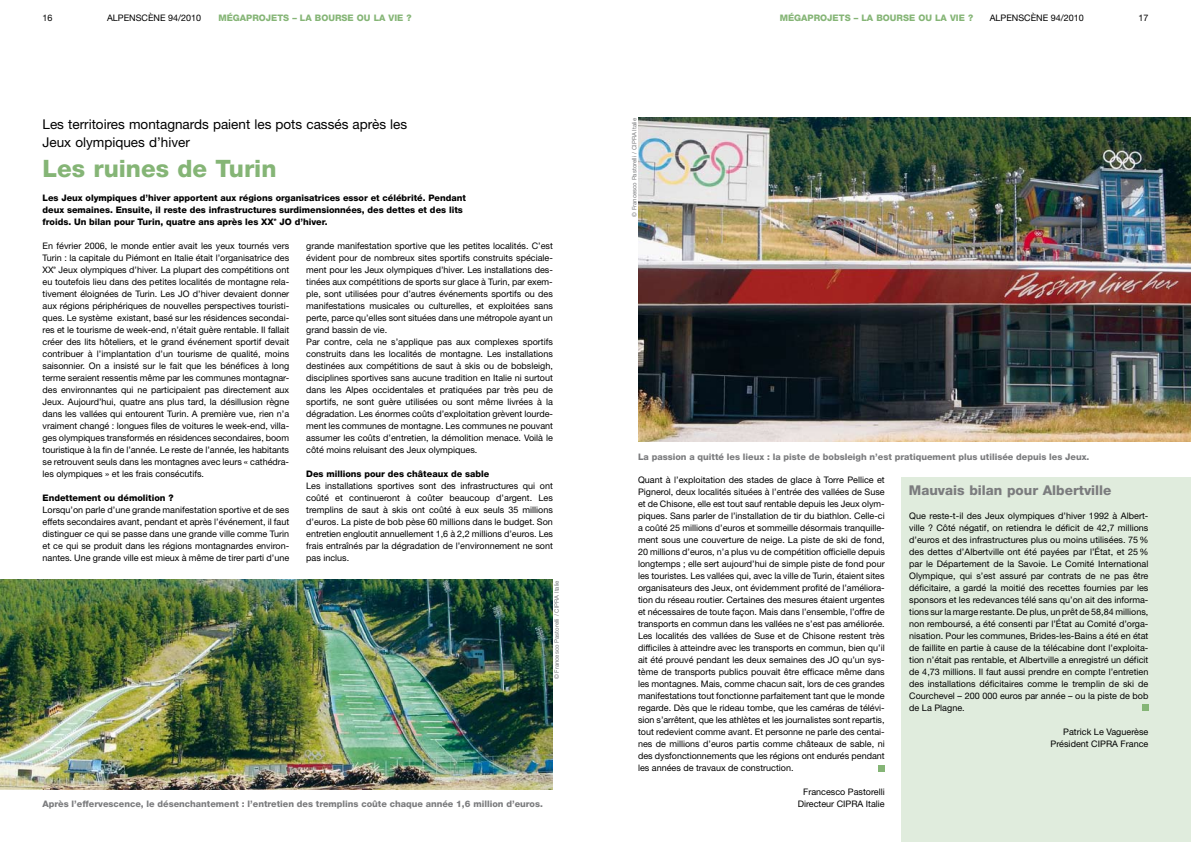
<style>
.page{position:relative;width:1191px;height:842px;background:#fff}
.page>*{position:absolute;margin:0;border:0;box-sizing:border-box;transform-origin:0 0}
.t1{font:800 24px "Helvetica Neue LT Pro";color:#85b576}
.t2{font:13.5px/18px "Helvetica Neue LT Pro";color:#000}
.t3{font:800 13.5px "Helvetica Neue LT Pro";color:#7b7c7e}
.t4{font:9px/12px "Helvetica Neue LT Pro";color:#000;text-align:justify}
.t5{font:800 9px/12px "Helvetica Neue LT Pro";color:#000}
.t6{font:800 9px "Helvetica Neue LT Pro";color:#7b7c7e}
.t7{font:800 9px "Helvetica Neue LT Pro";color:#85b576}
.t8{font:6px "Helvetica Neue LT Pro";color:#7b7c7e}
.s1{font-weight:800}
</style>
<div class="page">
<div style="left:901px;top:477px;width:290px;height:365px;background:#e0ecdd"></div>
<img style="left:0;top:579px;width:553px;height:210px">
<img style="left:638px;top:117px;width:553px;height:324px">
<div style="left:1141px;top:705px;width:7px;height:6px;background:#85b576"></div>
<svg style="left:878px;top:765px;width:6px;height:6px"></svg>
<p class="t4" style="left:43px;top:12px;width:12px">16</p>
<p class="t4" style="left:107px;top:12px;width:96px">ALPENSCÈNE 94/2010</p>
<p class="t7" style="left:218px;top:13px;width:29px">Mégapro</p>
<p class="t7" style="left:266px;top:13px;width:13px">jets</p>
<p class="t7" style="left:292px;top:13px;width:50px">– la bourse</p>
<p class="t7" style="left:357px;top:13px;width:56px">ou la vie ?</p>
<p class="t7" style="left:780px;top:13px;width:29px">Mégapro</p>
<p class="t7" style="left:827px;top:13px;width:13px">jets</p>
<p class="t7" style="left:853px;top:13px;width:50px">– la bourse</p>
<p class="t7" style="left:918px;top:13px;width:56px">ou la vie ?</p>
<p class="t4" style="left:989px;top:12px;width:96px">ALPENSCÈNE 94/2010</p>
<p class="t4" style="left:1138px;top:12px;width:12px">17</p>
<p class="t2" style="left:43px;top:115px;width:366px">Les territoires montagnards paient les pots cassés après les<br>Jeux olympiques d’hiver</p>
<p class="t1" style="left:43px;top:155px;width:235px">Les ruines de Turin</p>
<p class="t5" style="left:43px;top:192px;width:425px">Les Jeux olympiques d’hiver apportent aux régions organisatrices essor et célébrité. Pendant deux semaines. Ensuite, il reste des infrastructures surdimensionnées, des dettes et des lits froids. Un bilan pour Turin, quatre ans après les XX<sup>e</sup> JO d’hiver.</p>
<p class="t4" style="left:43px;top:240px;width:248px">En février 2006, le monde entier avait les yeux tournés vers Turin : la capitale du Piémont en Italie était l’organisatrice des XX<sup>e</sup> Jeux olympiques d’hiver. La plupart des compétitions ont eu toutefois lieu dans des petites localités de montagne rela&shy;tivement éloignées de Turin. Les JO d’hiver devaient donner aux régions périphériques de nouvelles perspectives touristi&shy;ques. Le système existant, basé sur les résidences secondai&shy;res et le tourisme de week-end, n’était guère rentable. Il fallait créer des lits hôteliers, et le grand événement sportif devait contribuer à l’implantation d’un tourisme de qualité, moins saisonnier. On a insisté sur le fait que les bénéfices à long terme seraient ressentis même par les communes montagnar&shy;des environnantes qui ne participaient pas directement aux Jeux. Aujourd’hui, quatre ans plus tard, la désillusion règne dans les vallées qui entourent Turin. A première vue, rien n’a vraiment changé : longues files de voitures le week-end, villa&shy;ges olympiques transformés en résidences secondaires, boom touristique à la fin de l’année. Le reste de l’année, les habitants se retrouvent seuls dans les montagnes avec leurs « cathédra&shy;les olympiques » et les frais consécutifs.</p>
<p class="t4" style="left:43px;top:492px;width:248px;text-align:left"><span class="s1">Endettement ou démolition ?<br></span>Lorsqu’on parle d’une grande manifestation sportive et de ses effets secondaires avant, pendant et après l’événement, il faut distinguer ce qui se passe dans une grande ville comme Turin et ce qui se produit dans les régions montagnardes environ&shy;nantes. Une grande ville est mieux à même de tirer parti d’une</p>
<p class="t4" style="left:306px;top:240px;width:248px;text-align:left">grande manifestation sportive que les petites localités. C’est évident pour de nombreux sites sportifs construits spéciale&shy;ment pour les Jeux olympiques d’hiver. Les installations des&shy;tinées aux compétitions de sports sur glace à Turin, par exem&shy;ple, sont utilisées pour d’autres événements sportifs ou des manifestations musicales ou culturelles, et exploitées sans perte, parce qu’elles sont situées dans une métropole ayant un grand bassin de vie.<br>Par contre, cela ne s’applique pas aux complexes sportifs construits dans les localités de montagne. Les installations destinées aux compétitions de saut à skis ou de bobsleigh, disciplines sportives sans aucune tradition en Italie ni surtout dans les Alpes occidentales et pratiquées par très peu de sportifs, ne sont guère utilisées ou sont même livrées à la dégradation. Les énormes coûts d’exploitation grèvent lourde&shy;ment les communes de montagne. Les communes ne pouvant assumer les coûts d’entretien, la démolition menace. Voilà le côté moins reluisant des Jeux olympiques.</p>
<p class="t4" style="left:306px;top:468px;width:248px;text-align:left"><span class="s1">Des millions pour des châteaux de sable<br></span>Les installations sportives sont des infrastructures qui ont coûté et continueront à coûter beaucoup d’argent. Les tremplins de saut à skis ont coûté à eux seuls 35 millions d’euros. La piste de bob pèse 60 millions dans le budget. Son entretien engloutit annuellement 1,6 à 2,2 millions d’euros. Les frais entraînés par la dégradation de l’environnement ne sont pas inclus.</p>
<p class="t8" style="left:553px;top:679px;width:100px;rotate:-90deg">© Francesco Pastorelli / CIPRA Italie</p>
<p class="t6" style="left:43px;top:798px;width:502px">Après l’effervescence, le désenchantement : l’entretien des tremplins coûte chaque année 1,6 million d’euros.</p>
<p class="t8" style="left:630px;top:217px;width:100px;rotate:-90deg">© Francesco Pastorelli / CIPRA Italie</p>
<p class="t6" style="left:638px;top:451px;width:453px">La passion a quitté les lieux : la piste de bobsleigh n’est pratiquement plus utilisée depuis les Jeux.</p>
<p class="t4" style="left:638px;top:474px;width:248px">Quant à l’exploitation des stades de glace à Torre Pellice et Pignerol, deux localités situées à l’entrée des vallées de Suse et de Chisone, elle est tout sauf rentable depuis les Jeux olym&shy;piques. Sans parler de l’installation de tir du biathlon. Celle-ci a coûté 25 millions d’euros et sommeille désormais tranquille&shy;ment sous une couverture de neige. La piste de ski de fond, 20 millions d’euros, n’a plus vu de compétition officielle depuis longtemps ; elle sert aujourd’hui de simple piste de fond pour les touristes. Les vallées qui, avec la ville de Turin, étaient sites organisateurs des Jeux, ont évidemment profité de l’améliora&shy;tion du réseau routier. Certaines des mesures étaient urgentes et nécessaires de toute façon. Mais dans l’ensemble, l’offre de transports en commun dans les vallées ne s’est pas améliorée.<br>Les localités des vallées de Suse et de Chisone restent très difficiles à atteindre avec les transports en commun, bien qu’il ait été prouvé pendant les deux semaines des JO qu’un sys&shy;tème de transports publics pouvait être efficace même dans les montagnes. Mais, comme chacun sait, lors de ces grandes manifestations tout fonctionne parfaitement tant que le monde regarde. Dès que le rideau tombe, que les caméras de télévi&shy;sion s’arrêtent, que les athlètes et les journalistes sont repartis, tout redevient comme avant. Et personne ne parle des centai&shy;nes de millions d’euros partis comme châteaux de sable, ni des dysfonctionnements que les régions ont endurés pendant les années de travaux de construction.</p>
<p class="t4" style="left:797px;top:786px;width:88px;text-align:right">Francesco Pastorelli<br>Directeur CIPRA Italie</p>
<p class="t3" style="left:909px;top:482px;width:204px">Mauvais bilan pour Albertville</p>
<p class="t4" style="left:909px;top:510px;width:241px">Que reste-t-il des Jeux olympiques d’hiver 1992 à Albert&shy;ville ? Côté négatif, on retiendra le déficit de 42,7 millions d’euros et des infrastructures plus ou moins utilisées. 75% des dettes d’Albertville ont été payées par l’État, et 25% par le Département de la Savoie. Le Comité International Olympique, qui s’est assuré par contrats de ne pas être déficitaire, a gardé la moitié des recettes fournies par les sponsors et les redevances télé sans qu’on ait des informa&shy;tions sur la marge restante. De plus, un prêt de 58,84 millions, non remboursé, a été consenti par l’État au Comité d’orga&shy;nisation. Pour les communes, Brides-les-Bains a été en état de faillite en partie à cause de la télécabine dont l’exploita&shy;tion n’était pas rentable, et Albertville a enregistré un déficit de 4,73 millions. Il faut aussi prendre en compte l’entretien des installations déficitaires comme le tremplin de ski de Courchevel – 200 000 euros par année – ou la piste de bob de La Plagne.</p>
<p class="t4" style="left:1050px;top:726px;width:99px;text-align:right">Patrick Le Vaguerèse<br>Président CIPRA France</p>
</div>
